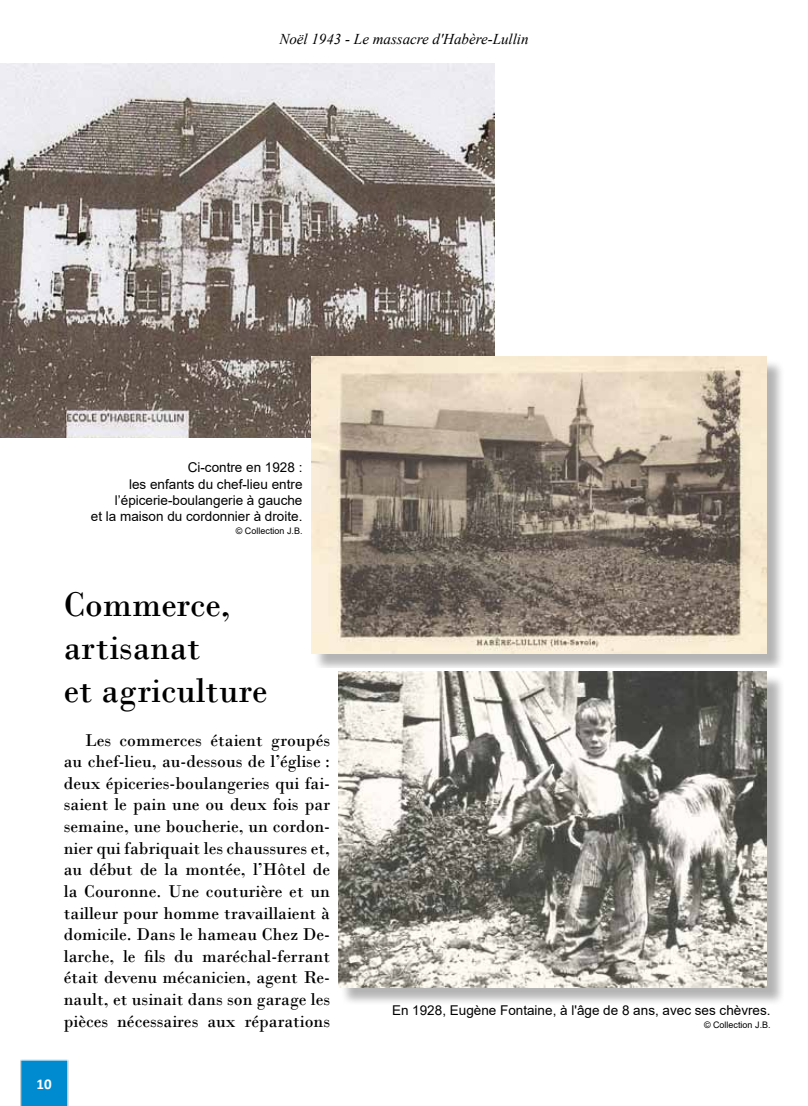
<style>
.page{position:relative;width:808px;height:1106px;background:#fff}
.page>*{position:absolute;margin:0;border:0;box-sizing:border-box;transform-origin:0 0}
.t1{font:36px/43.2px "Bodoni";color:#000}
.t2{font:18px/21.6px "Bodoni";color:#000;text-align:justify}
.t3{font:italic 15px "Times New Roman";color:#000}
.t4{font:700 15px "Calibri";color:#fff}
.t5{font:13.5px/16.2px "Arial";color:#000;text-align:right}
.t6{font:9px "Arial";color:#000}
</style>
<div class="page">
<img style="left:0;top:63px;width:776px;height:1043px">
<img style="left:0;top:64px;width:494px;height:373px">
<div style="left:313px;top:359px;width:472px;height:308px;background:#000;opacity:.3"></div>
<img style="left:311px;top:357px;width:455px;height:296px">
<div style="left:340px;top:674px;width:443px;height:330px;background:#000;opacity:.3"></div>
<img style="left:338px;top:671px;width:429px;height:316px">
<p class="t3" style="left:279px;top:29px;width:251px">Noël 1943 - Le massacre d'Habère-Lullin</p>
<p class="t5" style="left:91px;top:459px;width:213px">Ci-contre en 1928 :<br>les enfants du chef-lieu entre l’épicerie-boulangerie à gauche<br>et la maison du cordonnier à droite.</p>
<p class="t6" style="left:236px;top:525px;width:68px">© Collection J.B.</p>
<h1 class="t1" style="left:64px;top:583px;width:205px">Commerce, artisanat<br>et agriculture</h1>
<p class="t2" style="left:64px;top:729px;width:268px;text-indent:21px">Les commerces étaient groupés au chef-lieu, au-dessous de l’église : deux épiceries-boulangeries qui fai&shy;saient le pain une ou deux fois par semaine, une boucherie, un cordon&shy;nier qui fabriquait les chaussures et, au début de la montée, l’Hôtel de la Couronne. Une couturière et un tailleur pour homme travaillaient à domicile. Dans le hameau Chez De&shy;larche, le fils du maréchal-ferrant était devenu mécanicien, agent Re&shy;nault, et usinait dans son garage les pièces nécessaires aux réparations</p>
<p class="t4" style="left:36px;top:1073px;width:17px">10</p>
<p class="t5" style="left:392px;top:1001px;width:380px">En 1928, Eugène Fontaine, à l'âge de 8 ans, avec ses chèvres.</p>
<p class="t6" style="left:704px;top:1018px;width:68px">© Collection J.B.</p>
</div>
